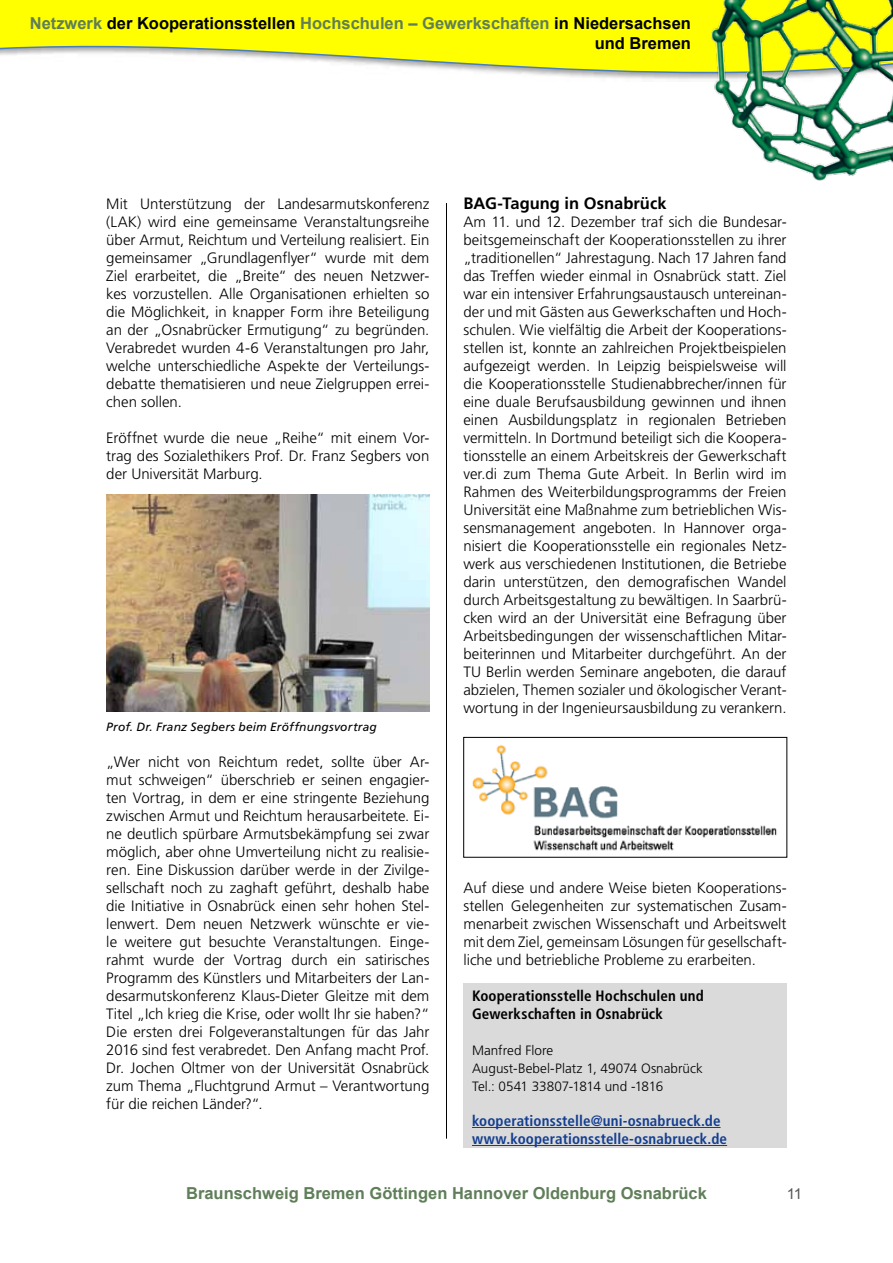
<style>
.page{position:relative;width:893px;height:1263px;background:#fff}
.page>*{position:absolute;margin:0;border:0;box-sizing:border-box;transform-origin:0 0}
.t1{font:700 16.5px/19.8px "Arial";color:#000;text-align:right}
.t2{font:700 16.5px "Arial";color:#5f7e59}
.t3{font:700 16.5px "Frutiger";color:#000}
.t4{font:300 15px/18px "Frutiger";color:#000;text-align:justify}
.t5{font:700 condensed 15px/18px "Frutiger";letter-spacing:.01em;color:#133e90}
.t6{font:700 condensed 15px/18px "Frutiger";letter-spacing:.01em;color:#000}
.t7{font:15px "Arial";color:#565656}
.t8{font:300 13.5px/18px "Frutiger";color:#000}
.t9{font:italic 12px "Frutiger";letter-spacing:.015em;color:#000}
.s1{color:#5f7e59}
</style>
<div class="page">
<svg style="left:0;top:0;width:709px;height:79px;fill:#ff0"></svg>
<img style="left:709px;top:0;width:184px;height:181px">
<hr style="left:446px;top:203px;width:1px;height:935px;background:#000">
<img style="left:472px;top:744px;width:305px;height:107px">
<div style="left:463px;top:737px;width:324px;height:120px;border:1px solid #000"></div>
<img style="left:106px;top:494px;width:323px;height:217px">
<div style="left:463px;top:983px;width:324px;height:165px;background:#dadada"></div>
<hr style="left:472px;top:1127px;width:249px;height:1px;background:#133e90">
<hr style="left:472px;top:1145px;width:255px;height:1px;background:#133e90">
<p class="t1" style="left:30px;top:13px;width:663px"><span class="s1">Netzwerk</span> der Kooperationsstellen <span class="s1">Hochschulen – Gewerkschaften</span> in Niedersachsen und Bremen</p>
<p class="t4" style="left:106px;top:195px;width:325px">Mit Unterstützung der Landesarmutskonferenz (LAK) wird eine gemeinsame Veranstaltungsreihe über Armut, Reichtum und Verteilung realisiert. Ein gemeinsamer „Grundlagenflyer“ wurde mit dem Ziel erarbeitet, die „Breite“ des neuen Netzwer&shy;kes vorzustellen. Alle Organisationen erhielten so die Möglichkeit, in knapper Form ihre Beteiligung an der „Osnabrücker Ermutigung“ zu begründen.<br>Verabredet wurden 4-6 Veranstaltungen pro Jahr, welche unterschiedliche Aspekte der Verteilungs&shy;debatte thematisieren und neue Zielgruppen errei&shy;chen sollen.</p>
<p class="t4" style="left:106px;top:429px;width:325px">Eröffnet wurde die neue „Reihe“ mit einem Vor&shy;trag des Sozialethikers Prof. Dr. Franz Segbers von der Universität Marburg.</p>
<p class="t9" style="left:106px;top:720px;width:272px">Prof. Dr. Franz Segbers beim Eröffnungsvortrag</p>
<p class="t4" style="left:106px;top:753px;width:325px">„Wer nicht von Reichtum redet, sollte über Ar&shy;mut schweigen“ überschrieb er seinen engagier&shy;ten Vortrag, in dem er eine stringente Beziehung zwischen Armut und Reichtum herausarbeitete. Ei&shy;ne deutlich spürbare Armutsbekämpfung sei zwar möglich, aber ohne Umverteilung nicht zu realisie&shy;ren. Eine Diskussion darüber werde in der Zivilge&shy;sellschaft noch zu zaghaft geführt, deshalb habe die Initiative in Osnabrück einen sehr hohen Stel&shy;lenwert. Dem neuen Netzwerk wünschte er vie&shy;le weitere gut besuchte Veranstaltungen. Einge&shy;rahmt wurde der Vortrag durch ein satirisches Programm des Künstlers und Mitarbeiters der Lan&shy;desarmutskonferenz Klaus-Dieter Gleitze mit dem Titel „Ich krieg die Krise, oder wollt Ihr sie haben?“ Die ersten drei Folgeveranstaltungen für das Jahr 2016 sind fest verabredet. Den Anfang macht Prof.<br>Dr. Jochen Oltmer von der Universität Osnabrück zum Thema „Fluchtgrund Armut – Verantwortung für die reichen Länder?“.</p>
<p class="t3" style="left:463px;top:194px;width:205px">BAG-Tagung in Osnabrück</p>
<p class="t4" style="left:463px;top:213px;width:325px">Am 11. und 12. Dezember traf sich die Bundesar&shy;beitsgemeinschaft der Kooperationsstellen zu ihrer „traditionellen“ Jahrestagung. Nach 17 Jahren fand das Treffen wieder einmal in Osnabrück statt. Ziel war ein intensiver Erfahrungsaustausch untereinan&shy;der und mit Gästen aus Gewerkschaften und Hoch&shy;schulen. Wie vielfältig die Arbeit der Kooperations&shy;stellen ist, konnte an zahlreichen Projektbeispielen aufgezeigt werden. In Leipzig beispielsweise will die Kooperationsstelle Studienabbrecher/innen für eine duale Berufsausbildung gewinnen und ihnen einen Ausbildungsplatz in regionalen Betrieben vermitteln. In Dortmund beteiligt sich die Koopera&shy;tionsstelle an einem Arbeitskreis der Gewerkschaft ver.di zum Thema Gute Arbeit. In Berlin wird im Rahmen des Weiterbildungsprogramms der Freien Universität eine Maßnahme zum betrieblichen Wis&shy;sensmanagement angeboten. In Hannover orga&shy;nisiert die Kooperationsstelle ein regionales Netz&shy;werk aus verschiedenen Institutionen, die Betriebe darin unterstützen, den demografischen Wandel durch Arbeitsgestaltung zu bewältigen. In Saarbrü&shy;cken wird an der Universität eine Befragung über Arbeitsbedingungen der wissenschaftlichen Mitar&shy;beiterinnen und Mitarbeiter durchgeführt. An der TU Berlin werden Seminare angeboten, die darauf abzielen, Themen sozialer und ökologischer Verant&shy;wortung in der Ingenieursausbildung zu verankern.</p>
<p class="t4" style="left:463px;top:879px;width:325px">Auf diese und andere Weise bieten Kooperations&shy;stellen Gelegenheiten zur systematischen Zusam&shy;menarbeit zwischen Wissenschaft und Arbeitswelt mit dem Ziel, gemeinsam Lösungen für gesellschaft&shy;liche und betriebliche Probleme zu erarbeiten.</p>
<p class="t6" style="left:472px;top:987px;width:233px">Kooperationsstelle Hochschulen und<br>Gewerkschaften in Osnabrück</p>
<p class="t8" style="left:472px;top:1042px;width:232px">Manfred Flore<br>August-Bebel-Platz 1, 49074 Osnabrück<br>Tel.: 0541 33807-1814 und -1816</p>
<p class="t5" style="left:472px;top:1112px;width:257px">kooperationsstelle@uni-osnabrueck.de www.kooperationsstelle-osnabrueck.de</p>
<p class="t2" style="left:186px;top:1184px;width:522px">Braunschweig Bremen Göttingen Hannover Oldenburg Osnabrück</p>
<p class="t7" style="left:787px;top:1186px;width:17px">11</p>
</div>
